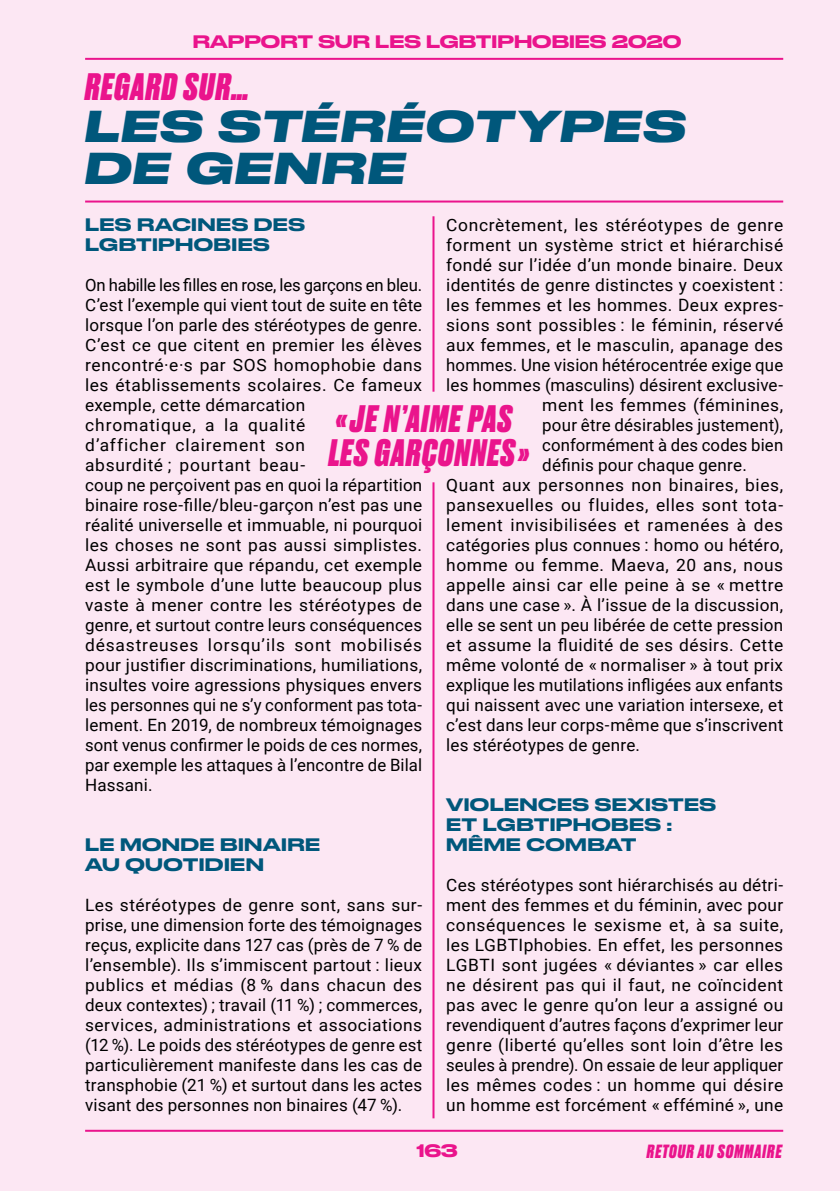
<style>
.page{position:relative;width:840px;height:1191px;background:#fff}
.page>*{position:absolute;margin:0;border:0;box-sizing:border-box;transform-origin:0 0}
.t1{font:italic 700 42px/42px "Druk Wide";letter-spacing:.045em;color:#00577b}
.t2{font:italic 800 36px/34px "Druk";letter-spacing:.035em;color:#ea148c}
.t3{font:italic 800 18px "Druk";letter-spacing:.065em;color:#ea148c}
.t4{font:17px/20px "Roboto";letter-spacing:.02em;color:#000;text-align:justify}
.t5{font:500 17px/20px "Druk Wide";letter-spacing:.025em;color:#00577b}
.t6{font:17px "Roboto";letter-spacing:.04em;color:#000}
.t7{font:500 17px "Druk Wide";color:#ea148c}
</style>
<div class="page">
<div style="left:0;top:0;width:839px;height:1191px;background:#fce7f3"></div>
<hr style="left:85px;top:200px;width:697px;height:2px;background:#ea148c">
<hr style="left:432px;top:216px;width:2px;height:176px;background:#ea148c">
<hr style="left:432px;top:482px;width:2px;height:636px;background:#ea148c">
<p class="t7" style="left:192px;top:27px;width:490px">RAPPORT SUR LES LGBTIPHOBIES 2020</p>
<h2 class="t2" style="left:85px;top:68px;width:165px">REGARD SUR…</h2>
<h1 class="t1" style="left:85px;top:102px;width:601px">LES STÉRÉOTYPES<br>DE GENRE</h1>
<p class="t6" style="left:446px;top:213px;width:338px">Concrètement, les stéréotypes de genre</p>
<p class="t4" style="left:446px;top:234px;width:338px">forment un système strict et hiérarchisé</p>
<p class="t4" style="left:446px;top:254px;width:338px">fondé sur l’idée d’un monde binaire. Deux</p>
<p class="t4" style="left:446px;top:274px;width:338px">identités de genre distinctes y coexistent :</p>
<p class="t4" style="left:446px;top:294px;width:338px">les femmes et les hommes. Deux expres-</p>
<p class="t4" style="left:446px;top:314px;width:338px">sions sont possibles : le féminin, réservé</p>
<p class="t4" style="left:446px;top:334px;width:338px">aux femmes, et le masculin, apanage des</p>
<p class="t4" style="left:446px;top:354px;width:338px">hommes. Une vision hétérocentrée exige que</p>
<p class="t4" style="left:446px;top:374px;width:338px">les hommes (masculins) désirent exclusive-</p>
<p class="t4" style="left:542px;top:394px;width:242px">ment les femmes (féminines,</p>
<p class="t4" style="left:542px;top:414px;width:242px">pour être désirables justement),</p>
<p class="t4" style="left:542px;top:434px;width:242px">conformément à des codes bien</p>
<p class="t4" style="left:542px;top:454px;width:206px">définis pour chaque genre.</p>
<p class="t4" style="left:446px;top:474px;width:338px">Quant aux personnes non binaires, bies,</p>
<p class="t4" style="left:446px;top:494px;width:338px">pansexuelles ou fluides, elles sont tota-</p>
<p class="t4" style="left:446px;top:514px;width:338px">lement invisibilisées et ramenées à des</p>
<p class="t4" style="left:446px;top:534px;width:338px">catégories plus connues : homo ou hétéro,</p>
<p class="t4" style="left:446px;top:554px;width:338px">homme ou femme. Maeva, 20 ans, nous</p>
<p class="t4" style="left:446px;top:574px;width:338px">appelle ainsi car elle peine à se « mettre</p>
<p class="t4" style="left:446px;top:594px;width:338px">dans une case ». À l’issue de la discussion,</p>
<p class="t4" style="left:446px;top:614px;width:338px">elle se sent un peu libérée de cette pression</p>
<p class="t4" style="left:446px;top:634px;width:338px">et assume la fluidité de ses désirs. Cette</p>
<p class="t4" style="left:446px;top:654px;width:338px">même volonté de « normaliser » à tout prix</p>
<p class="t4" style="left:446px;top:674px;width:338px">explique les mutilations infligées aux enfants</p>
<p class="t4" style="left:446px;top:694px;width:338px">qui naissent avec une variation intersexe, et</p>
<p class="t4" style="left:446px;top:714px;width:338px">c’est dans leur corps-même que s’inscrivent</p>
<p class="t4" style="left:446px;top:734px;width:195px">les stéréotypes de genre.</p>
<p class="t5" style="left:85px;top:213px;width:221px">LES RACINES DES<br>LGBTIPHOBIES</p>
<p class="t4" style="left:85px;top:274px;width:338px;text-align:left">On habille les filles en rose, les garçons en bleu.<br>C’est l’exemple qui vient tout de suite en tête lorsque l’on parle des stéréotypes de genre.<br>C’est ce que citent en premier les élèves rencontré·e·s par SOS homophobie dans les établissements scolaires. Ce fameux exemple, cette démarcation<br>chromatique, a la qualité<br>d’afficher clairement son<br>absurdité ; pourtant beau-<br>coup ne perçoivent pas en quoi la répartition binaire rose-fille/bleu-garçon n’est pas une réalité universelle et immuable, ni pourquoi les choses ne sont pas aussi simplistes.<br>Aussi arbitraire que répandu, cet exemple est le symbole d’une lutte beaucoup plus vaste à mener contre les stéréotypes de genre, et surtout contre leurs conséquences désastreuses lorsqu’ils sont mobilisés pour justifier discriminations, humiliations, insultes voire agressions physiques envers les personnes qui ne s’y conforment pas tota&shy;lement. En 2019, de nombreux témoignages sont venus confirmer le poids de ces normes, par exemple les attaques à l’encontre de Bilal Hassani.</p>
<h2 class="t2" style="left:329px;top:399px;width:202px">« JE N’AIME PAS<br>LES GARÇONNES »</h2>
<p class="t5" style="left:85px;top:833px;width:236px">LE MONDE BINAIRE<br>AU QUOTIDIEN</p>
<p class="t4" style="left:85px;top:894px;width:338px">Les stéréotypes de genre sont, sans sur&shy;prise, une dimension forte des témoignages reçus, explicite dans 127 cas (près de 7 % de l’ensemble). Ils s’immiscent partout : lieux publics et médias (8 % dans chacun des deux contextes) ; travail (11 %) ; commerces, services, administrations et associations (12 %). Le poids des stéréotypes de genre est particulièrement manifeste dans les cas de transphobie (21 %) et surtout dans les actes visant des personnes non binaires (47 %).</p>
<p class="t5" style="left:446px;top:793px;width:271px">VIOLENCES SEXISTES<br>ET LGBTIPHOBES :<br>MÊME COMBAT</p>
<p class="t4" style="left:446px;top:874px;width:338px">Ces stéréotypes sont hiérarchisés au détri&shy;ment des femmes et du féminin, avec pour conséquences le sexisme et, à sa suite, les LGBTIphobies. En effet, les personnes LGBTI sont jugées « déviantes » car elles ne désirent pas qui il faut, ne coïncident pas avec le genre qu’on leur a assigné ou revendiquent d’autres façons d’exprimer leur genre (liberté qu’elles sont loin d’être les seules à prendre). On essaie de leur appliquer les mêmes codes : un homme qui désire un homme est forcément « efféminé », une</p>
<p class="t7" style="left:416px;top:1136px;width:43px">163</p>
<p class="t3" style="left:646px;top:1138px;width:136px">RETOUR AU SOMMAIRE</p>
</div>
